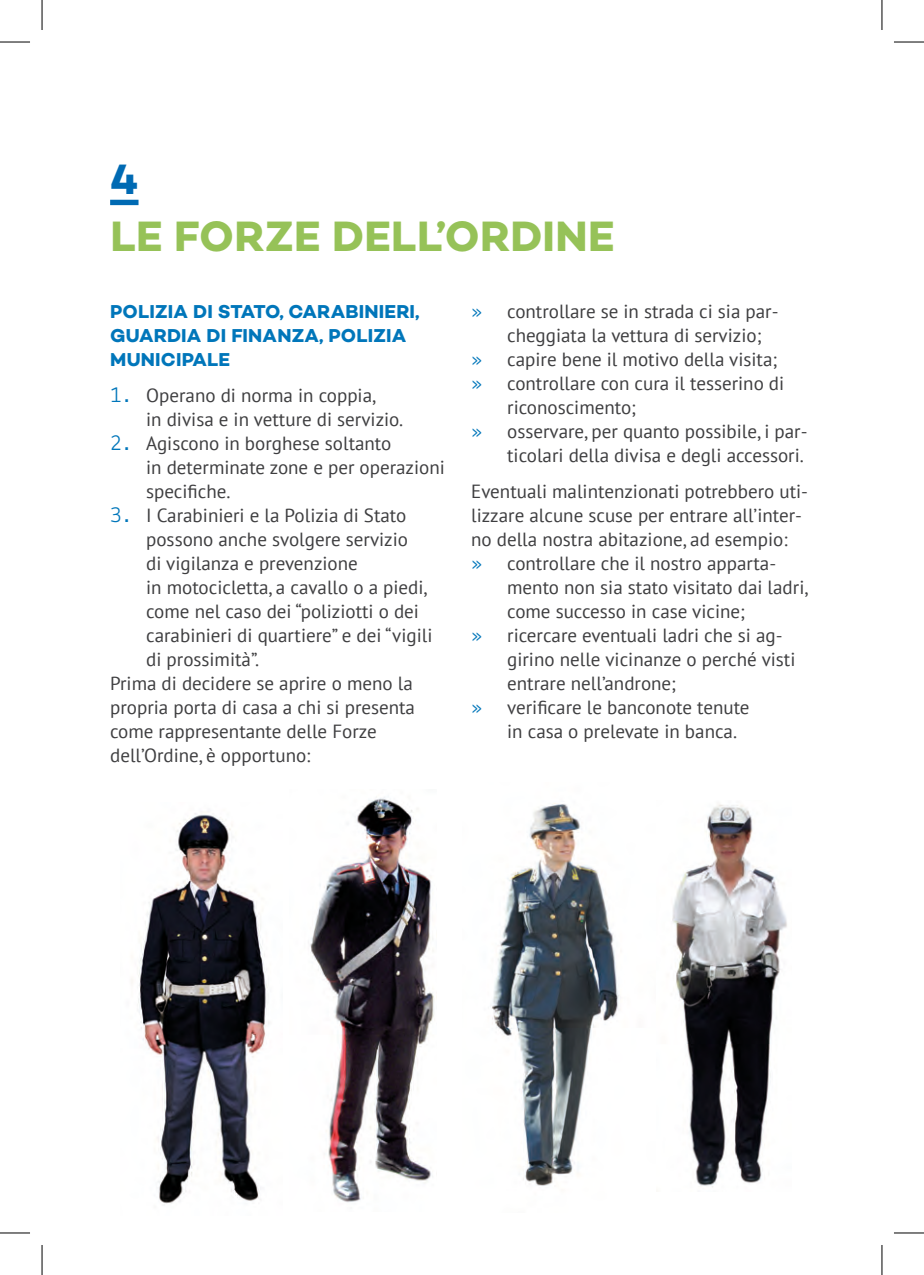
<style>
.page{position:relative;width:924px;height:1275px;background:#fff}
.page>*{position:absolute;margin:0;border:0;box-sizing:border-box;transform-origin:0 0}
.t1{font:700 43.2px "Campton";letter-spacing:.01em;color:#96c258}
.t2{font:700 43.2px "Campton";color:#006ab3}
.t3{font:19px/24px "PT Sans";color:#3e3e40}
.t4{font:700 19px/24px "Campton";letter-spacing:.01em;color:#0076ba}
.s1{font-family:"Lekton";font-size:23px;color:#0076ba}
</style>
<div class="page">
<img style="left:131px;top:813px;width:138px;height:391px">
<img style="left:492px;top:803px;width:127px;height:383px">
<img style="left:310px;top:797px;width:124px;height:406px">
<div style="left:110px;top:200px;width:28px;height:5px;background:#006ab3"></div>
<img style="left:672px;top:804px;width:115px;height:383px">
<hr style="left:0;top:42px;width:30px;height:1px;background:#000">
<hr style="left:893px;top:42px;width:30px;height:1px;background:#000">
<hr style="left:0;top:1232px;width:30px;height:1px;background:#000">
<hr style="left:893px;top:1232px;width:30px;height:1px;background:#000">
<hr style="left:42px;top:0;width:1px;height:30px;background:#000">
<hr style="left:42px;top:1245px;width:1px;height:30px;background:#000">
<hr style="left:881px;top:0;width:1px;height:30px;background:#000">
<hr style="left:881px;top:1245px;width:1px;height:30px;background:#000">
<h1 class="t2" style="left:110px;top:152px;width:30px">4</h1>
<h1 class="t1" style="left:110px;top:209px;width:505px">LE FORZE DELL’ORDINE</h1>
<p class="t4" style="left:110px;top:299px;width:311px;text-indent:39px">IZIA DI STATO, CARABINIERI,<br>GUARDIA DI FINANZA, POL</p>
<p class="t4" style="left:110px;top:299px;width:14px">POL</p>
<p class="t4" style="left:367px;top:323px;width:37px">IZIA</p>
<p class="t4" style="left:110px;top:347px;width:121px">MUNICIPALE</p>
<p class="t3" style="left:146px;top:383px;width:258px;text-indent:-36px"><span class="s1">1.</span> Operano di norma in coppia,<br>in divisa e in vetture di servizio.</p>
<p class="t3" style="left:146px;top:431px;width:300px;text-indent:-36px"><span class="s1">2.</span> Agiscono in borghese soltanto<br>in determinate zone e per operazioni specifiche.</p>
<p class="t3" style="left:110px;top:503px;width:297px"><span class="s1">3.</span> I Carabinieri e la Polizia di Stato</p>
<p class="t3" style="left:146px;top:527px;width:263px">possono anche svolgere servizio</p>
<p class="t3" style="left:146px;top:551px;width:213px">di vigilanza e prevenzione</p>
<p class="t3" style="left:146px;top:575px;width:282px">in motocicletta, a cavallo o a piedi,</p>
<p class="t3" style="left:146px;top:599px;width:274px">come nel caso dei “poliziotti o dei</p>
<p class="t3" style="left:146px;top:623px;width:288px">carabinieri di quartiere” e dei “vigili</p>
<p class="t3" style="left:146px;top:647px;width:114px">di prossimità”.</p>
<p class="t3" style="left:110px;top:671px;width:304px">Prima di decidere se aprire o meno la</p>
<p class="t3" style="left:110px;top:695px;width:306px">propria porta di casa a chi si presenta</p>
<p class="t3" style="left:110px;top:719px;width:268px">come rappresentante delle Forze</p>
<p class="t3" style="left:110px;top:743px;width:202px">dell’Ordine, è opportuno:</p>
<p class="t3" style="left:471px;top:299px;width:309px"><span class="s1">»</span> controllare se in strada ci sia par-</p>
<p class="t3" style="left:507px;top:323px;width:256px">cheggiata la vettura di servizio;</p>
<p class="t3" style="left:471px;top:347px;width:307px"><span class="s1">»</span> capire bene il motivo della visita;</p>
<p class="t3" style="left:471px;top:371px;width:314px"><span class="s1">»</span> controllare con cura il tesserino di</p>
<p class="t3" style="left:507px;top:395px;width:130px">riconoscimento;</p>
<p class="t3" style="left:471px;top:419px;width:338px"><span class="s1">»</span> osservare, per quanto possibile, i par-</p>
<p class="t3" style="left:507px;top:443px;width:298px">ticolari della divisa e degli accessori.</p>
<p class="t3" style="left:471px;top:479px;width:338px">Eventuali malintenzionati potrebbero uti&shy;lizzare alcune scuse per entrare all’inter&shy;no della nostra abitazione, ad esempio:<br><span class="s1">»</span> controllare che il nostro apparta-</p>
<p class="t3" style="left:507px;top:575px;width:302px">mento non sia stato visitato dai ladri,</p>
<p class="t3" style="left:507px;top:599px;width:239px">come successo in case vicine;</p>
<p class="t3" style="left:471px;top:623px;width:313px"><span class="s1">»</span> ricercare eventuali ladri che si ag-</p>
<p class="t3" style="left:507px;top:647px;width:289px">girino nelle vicinanze o perché visti</p>
<p class="t3" style="left:507px;top:671px;width:170px">entrare nell’androne;</p>
<p class="t3" style="left:471px;top:695px;width:280px"><span class="s1">»</span> verificare le banconote tenute</p>
<p class="t3" style="left:507px;top:719px;width:231px">in casa o prelevate in banca.</p>
</div>
